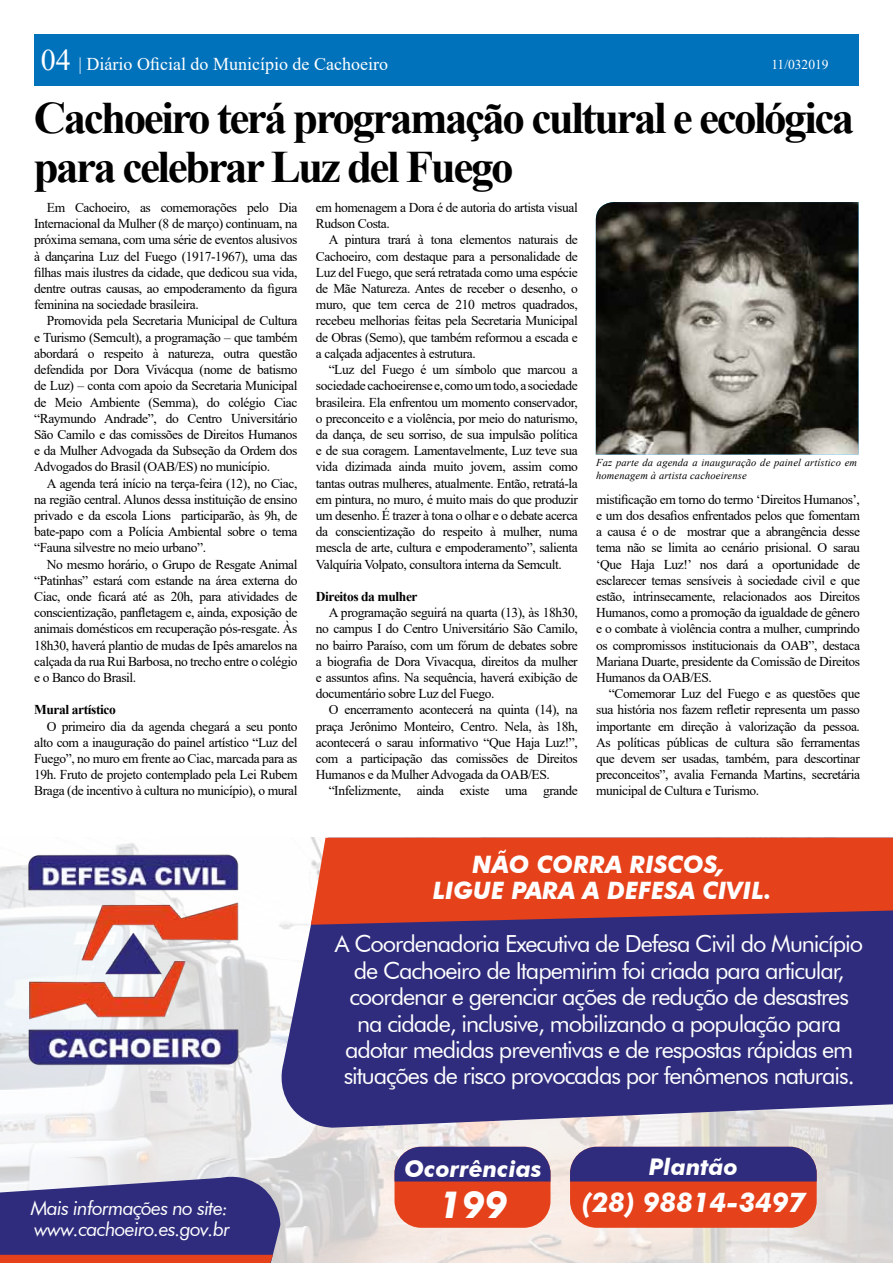
<style>
.page{position:relative;width:893px;height:1263px;background:#fff}
.page>*{position:absolute;margin:0;border:0;box-sizing:border-box;transform-origin:0 0}
.t1{font:700 45px/49.5px "Times New Roman";letter-spacing:-.055em;color:#000}
.t2{font:italic 700 37.5px "Futura BT";color:#fff}
.t3{font:italic 700 27.3px "Futura BT";color:#fff}
.t4{font:italic 700 24px/26.4px "Futura BT";color:#fff;text-align:center}
.t5{font:23.55px/26.4px "Futura BT";letter-spacing:-.045em;color:#fff;text-align:center}
.t6{font:italic 700 22.95px "Futura BT";color:#fff}
.t7{font:italic 19.5px/21px "Futura BT";letter-spacing:-.04em;color:#fff}
.t8{font:18px "Times New Roman";color:#fff}
.t9{font:13.5px/16.2px "Times New Roman";letter-spacing:-.03em;color:#000;text-align:justify}
.t10{font:700 13.5px "Times New Roman";letter-spacing:-.03em;color:#000}
.t11{font:13.5px "Times New Roman";color:#fff}
.t12{font:italic 10.5px/12.6px "Times New Roman";letter-spacing:.015em;color:#000}
.s1{font-size:30px}
</style>
<div class="page">
<img style="left:0;top:843px;width:892px;height:420px">
<svg style="left:278px;top:843px;width:615px;height:285px;background:#423f88"></svg>
<svg style="left:311px;top:838px;width:582px;height:87px;background:#d64226"></svg>
<div style="left:394px;top:1147px;width:156px;height:81px;background:#e5411b;border-radius:27px"></div>
<div style="left:394px;top:1147px;width:156px;height:34px;background:#2f2c7d"></div>
<div style="left:570px;top:1147px;width:247px;height:81px;background:#e5411b;border-radius:27px"></div>
<div style="left:570px;top:1147px;width:247px;height:34px;background:#2f2c7d"></div>
<img style="left:24px;top:851px;width:217px;height:218px">
<svg style="left:0;top:1173px;width:280px;height:90px;background:#584883"></svg>
<img style="left:596px;top:202px;width:262px;height:252px">
<div style="left:34px;top:34px;width:824px;height:52px;background:#0072bc"></div>
<h3 class="t8" style="left:41px;top:51px;width:349px"><span class="s1">04</span> | Diário Oficial do Município de Cachoeiro</h3>
<p class="t11" style="left:771px;top:54px;width:59px">11/032019</p>
<h1 class="t1" style="left:34px;top:91px;width:822px">Cachoeiro terá programação cultural e ecológica para celebrar Luz del Fuego</h1>
<p class="t9" style="left:34px;top:199px;width:265px;text-indent:13px">Em Cachoeiro, as comemorações pelo Dia Internacional da Mulher (8 de março) continuam, na próxima semana, com uma série de eventos alusivos à dançarina Luz del Fuego (1917-1967), uma das filhas mais ilustres da cidade, que dedicou sua vida, dentre outras causas, ao empoderamento da figura feminina na sociedade brasileira.</p>
<p class="t9" style="left:34px;top:312px;width:265px;text-indent:13px">Promovida pela Secretaria Municipal de Cultura e Turismo (Semcult), a programação – que também abordará o respeito à natureza, outra questão defendida por Dora Vivácqua (nome de batismo de Luz) – conta com apoio da Secretaria Municipal de Meio Ambiente (Semma), do colégio Ciac “Raymundo Andrade”, do Centro Universitário São Camilo e das comissões de Direitos Humanos e da Mulher Advogada da Subseção da Ordem dos Advogados do Brasil (OAB/ES) no município.</p>
<p class="t9" style="left:34px;top:474px;width:265px;text-indent:13px">A agenda terá início na terça-feira (12), no Ciac, na região central. Alunos dessa instituição de ensino privado e da escola Lions participarão, às 9h, de bate-papo com a Polícia Ambiental sobre o tema “Fauna silvestre no meio urbano”.</p>
<p class="t9" style="left:34px;top:555px;width:265px;text-indent:13px">No mesmo horário, o Grupo de Resgate Animal “Patinhas” estará com estande na área externa do Ciac, onde ficará até as 20h, para atividades de conscientização, panfletagem e, ainda, exposição de animais domésticos em recuperação pós-resgate. Às 18h30, haverá plantio de mudas de Ipês amarelos na calçada da rua Rui Barbosa, no trecho entre o colégio e o Banco do Brasil.</p>
<p class="t10" style="left:34px;top:700px;width:83px">Mural artístico</p>
<p class="t9" style="left:34px;top:717px;width:265px;text-indent:13px">O primeiro dia da agenda chegará a seu ponto alto com a inauguração do painel artístico “Luz del Fuego”, no muro em frente ao Ciac, marcada para as 19h. Fruto de projeto contemplado pela Lei Rubem Braga (de incentivo à cultura no município), o mural</p>
<p class="t9" style="left:316px;top:199px;width:263px">em homenagem a Dora é de autoria do artista visual<br>Rudson Costa.</p>
<p class="t9" style="left:316px;top:231px;width:263px;text-indent:13px">A pintura trará à tona elementos naturais de Cachoeiro, com destaque para a personalidade de Luz del Fuego, que será retratada como uma espécie de Mãe Natureza. Antes de receber o desenho, o muro, que tem cerca de 210 metros quadrados, recebeu melhorias feitas pela Secretaria Municipal de Obras (Semo), que também reformou a escada e a calçada adjacentes à estrutura.</p>
<p class="t9" style="left:316px;top:361px;width:263px;text-indent:13px">“Luz del Fuego é um símbolo que marcou a sociedade cachoeirense e, como um todo, a sociedade brasileira. Ela enfrentou um momento conservador, o preconceito e a violência, por meio do naturismo, da dança, de seu sorriso, de sua impulsão política e de sua coragem. Lamentavelmente, Luz teve sua vida dizimada ainda muito jovem, assim como tantas outras mulheres, atualmente. Então, retratá-la em pintura, no muro, é muito mais do que produzir um desenho. É trazer à tona o olhar e o debate acerca da conscientização do respeito à mulher, numa mescla de arte, cultura e empoderamento”, salienta Valquíria Volpato, consultora interna da Semcult.</p>
<p class="t10" style="left:316px;top:587px;width:103px">Direitos da mulher</p>
<p class="t9" style="left:316px;top:604px;width:263px;text-indent:13px">A programação seguirá na quarta (13), às 18h30, no campus I do Centro Universitário São Camilo, no bairro Paraíso, com um fórum de debates sobre a biografia de Dora Vivacqua, direitos da mulher e assuntos afins. Na sequência, haverá exibição de documentário sobre Luz del Fuego.</p>
<p class="t9" style="left:316px;top:701px;width:263px;text-indent:13px">O encerramento acontecerá na quinta (14), na praça Jerônimo Monteiro, Centro. Nela, às 18h, acontecerá o sarau informativo “Que Haja Luz!”, com a participação das comissões de Direitos Humanos e da Mulher Advogada da OAB/ES.</p>
<p class="t9" style="left:329px;top:782px;width:251px">“Infelizmente, ainda existe uma grande</p>
<p class="t12" style="left:596px;top:456px;width:263px">Faz parte da agenda a inauguração de painel artístico em homenagem à artista cachoeirense</p>
<p class="t9" style="left:596px;top:491px;width:265px">mistificação em torno do termo ‘Direitos Humanos’, e um dos desafios enfrentados pelos que fomentam a causa é o de mostrar que a abrangência desse tema não se limita ao cenário prisional. O sarau ‘Que Haja Luz!’ nos dará a oportunidade de esclarecer temas sensíveis à sociedade civil e que estão, intrinsecamente, relacionados aos Direitos Humanos, como a promoção da igualdade de gênero e o combate à violência contra a mulher, cumprindo os compromissos institucionais da OAB”, destaca Mariana Duarte, presidente da Comissão de Direitos Humanos da OAB/ES.</p>
<p class="t9" style="left:596px;top:685px;width:265px;text-indent:13px">“Comemorar Luz del Fuego e as questões que sua história nos fazem refletir representa um passo importante em direção à valorização da pessoa.<br>As políticas públicas de cultura são ferramentas que devem ser usadas, também, para descortinar preconceitos”, avalia Fernanda Martins, secretária municipal de Cultura e Turismo.</p>
<h3 class="t4" style="left:433px;top:851px;width:340px">NÃO CORRA RISCOS,<br>LIGUE PARA A DEFESA CIVIL.</h3>
<p class="t5" style="left:335px;top:931px;width:530px">A Coordenadoria Executiva de Defesa Civil do Município de Cachoeiro de Itapemirim foi criada para articular, coordenar e gerenciar ações de redução de desastres na cidade, inclusive, mobilizando a população para adotar medidas preventivas e de respostas rápidas em situações de risco provocadas por fenômenos naturais.</p>
<h3 class="t7" style="left:31px;top:1198px;width:201px">Mais informações no site: www.cachoeiro.es.gov.br</h3>
<h3 class="t6" style="left:404px;top:1155px;width:139px">Ocorrências</h3>
<h2 class="t2" style="left:439px;top:1182px;width:70px">199</h2>
<h3 class="t6" style="left:649px;top:1153px;width:91px">Plantão</h3>
<h3 class="t3" style="left:582px;top:1186px;width:225px">(28) 98814-3497</h3>
</div>
